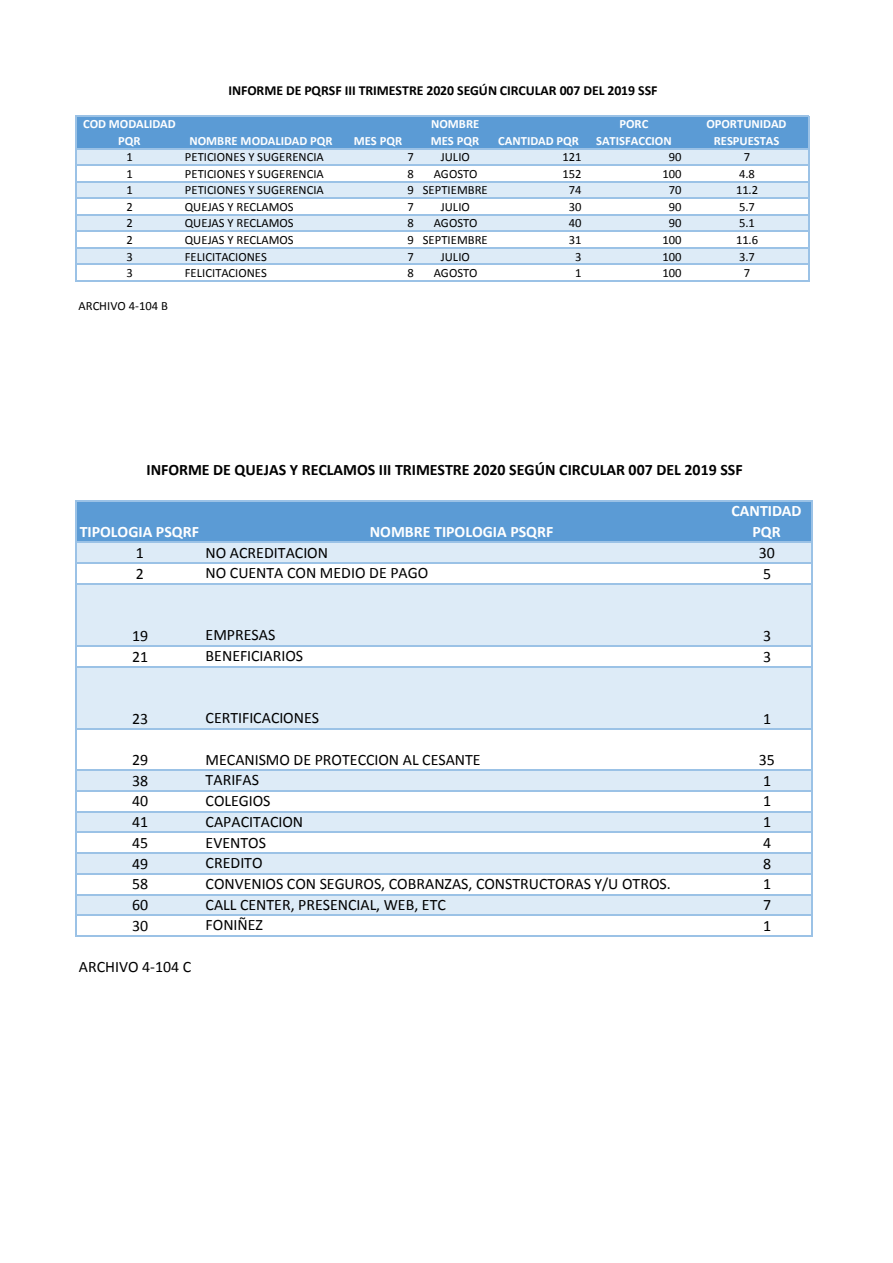
<style>
.page{position:relative;width:893px;height:1263px;background:#fff}
.page>*{position:absolute;margin:0;border:0;box-sizing:border-box;transform-origin:0 0}
.t1{font:15.9px "Calibri";color:#000}
.t2{font:700 15.9px "Calibri";color:#000}
.t3{font:700 15.9px/20.7px "Calibri";color:#fff;text-align:center}
.t4{font:700 13.8px "Calibri";letter-spacing:-.005em;color:#000}
.t5{font:12.6px "Calibri";color:#000}
.t6{font:700 12.6px/16.5px "Calibri";letter-spacing:-.005em;color:#fff;text-align:center}
</style>
<div class="page">
<div style="left:77px;top:115px;width:732px;height:34px;background:#5b9bd5"></div>
<div style="left:77px;top:149px;width:732px;height:17px;background:#ddebf7"></div>
<div style="left:77px;top:182px;width:732px;height:17px;background:#ddebf7"></div>
<div style="left:77px;top:215px;width:732px;height:17px;background:#ddebf7"></div>
<div style="left:77px;top:248px;width:732px;height:17px;background:#ddebf7"></div>
<hr style="left:75px;top:115px;width:1px;height:166px;background:#9bc2e6">
<hr style="left:808px;top:116px;width:1px;height:165px;background:#9bc2e6">
<hr style="left:76px;top:115px;width:733px;height:1px;background:#9bc2e6">
<hr style="left:76px;top:148px;width:733px;height:1px;background:#9bc2e6">
<hr style="left:76px;top:165px;width:733px;height:1px;background:#9bc2e6">
<hr style="left:76px;top:181px;width:733px;height:1px;background:#9bc2e6">
<hr style="left:76px;top:198px;width:733px;height:1px;background:#9bc2e6">
<hr style="left:76px;top:214px;width:733px;height:1px;background:#9bc2e6">
<hr style="left:76px;top:231px;width:733px;height:1px;background:#9bc2e6">
<hr style="left:76px;top:247px;width:733px;height:1px;background:#9bc2e6">
<hr style="left:76px;top:264px;width:733px;height:1px;background:#9bc2e6">
<hr style="left:76px;top:280px;width:733px;height:1px;background:#9bc2e6">
<div style="left:77px;top:501px;width:735px;height:42px;background:#5b9bd5"></div>
<div style="left:77px;top:542px;width:735px;height:21px;background:#ddebf7"></div>
<div style="left:77px;top:584px;width:735px;height:62px;background:#ddebf7"></div>
<div style="left:77px;top:666px;width:735px;height:63px;background:#ddebf7"></div>
<div style="left:77px;top:770px;width:735px;height:21px;background:#ddebf7"></div>
<div style="left:77px;top:811px;width:735px;height:21px;background:#ddebf7"></div>
<div style="left:77px;top:853px;width:735px;height:21px;background:#ddebf7"></div>
<div style="left:77px;top:894px;width:735px;height:21px;background:#ddebf7"></div>
<hr style="left:75px;top:500px;width:2px;height:436px;background:#9bc2e6">
<hr style="left:811px;top:502px;width:2px;height:435px;background:#9bc2e6">
<hr style="left:77px;top:500px;width:736px;height:2px;background:#9bc2e6">
<hr style="left:77px;top:542px;width:736px;height:1px;background:#9bc2e6">
<hr style="left:77px;top:562px;width:736px;height:2px;background:#9bc2e6">
<hr style="left:77px;top:583px;width:736px;height:2px;background:#9bc2e6">
<hr style="left:77px;top:645px;width:736px;height:2px;background:#9bc2e6">
<hr style="left:77px;top:666px;width:736px;height:1px;background:#9bc2e6">
<hr style="left:77px;top:728px;width:736px;height:1px;background:#9bc2e6">
<hr style="left:77px;top:769px;width:736px;height:2px;background:#9bc2e6">
<hr style="left:77px;top:790px;width:736px;height:2px;background:#9bc2e6">
<hr style="left:77px;top:811px;width:736px;height:1px;background:#9bc2e6">
<hr style="left:77px;top:832px;width:736px;height:1px;background:#9bc2e6">
<hr style="left:77px;top:852px;width:736px;height:2px;background:#9bc2e6">
<hr style="left:77px;top:873px;width:736px;height:1px;background:#9bc2e6">
<hr style="left:77px;top:894px;width:736px;height:1px;background:#9bc2e6">
<hr style="left:77px;top:914px;width:736px;height:2px;background:#9bc2e6">
<hr style="left:77px;top:935px;width:736px;height:2px;background:#9bc2e6">
<p class="t6" style="left:83px;top:115px;width:94px">COD MODALIDAD<br>PQR</p>
<p class="t4" style="left:228px;top:81px;width:431px">INFORME DE PQRSF III TRIMESTRE 2020 SEGÚN CIRCULAR 007 DEL 2019 SSF</p>
<p class="t6" style="left:189px;top:132px;width:145px">NOMBRE MODALIDAD PQR</p>
<p class="t6" style="left:354px;top:132px;width:50px">MES PQR</p>
<p class="t6" style="left:431px;top:115px;width:50px;text-align:left">NOMBRE<br>MES PQR</p>
<p class="t6" style="left:498px;top:132px;width:82px">CANTIDAD PQR</p>
<p class="t6" style="left:596px;top:115px;width:77px">PORC<br>SATISFACCION</p>
<p class="t6" style="left:706px;top:115px;width:81px">OPORTUNIDAD<br>RESPUESTAS</p>
<p class="t5" style="left:127px;top:149px;width:8px">1</p>
<p class="t5" style="left:185px;top:149px;width:141px">PETICIONES Y SUGERENCIA</p>
<p class="t5" style="left:408px;top:149px;width:8px">7</p>
<p class="t5" style="left:441px;top:149px;width:31px">JULIO</p>
<p class="t5" style="left:562px;top:149px;width:21px">121</p>
<p class="t5" style="left:669px;top:149px;width:14px">90</p>
<p class="t5" style="left:744px;top:149px;width:8px">7</p>
<p class="t5" style="left:127px;top:166px;width:8px">1</p>
<p class="t5" style="left:185px;top:166px;width:141px">PETICIONES Y SUGERENCIA</p>
<p class="t5" style="left:408px;top:166px;width:8px">8</p>
<p class="t5" style="left:434px;top:166px;width:45px">AGOSTO</p>
<p class="t5" style="left:562px;top:166px;width:21px">152</p>
<p class="t5" style="left:662px;top:166px;width:21px">100</p>
<p class="t5" style="left:739px;top:166px;width:17px">4.8</p>
<p class="t5" style="left:127px;top:182px;width:8px">1</p>
<p class="t5" style="left:185px;top:182px;width:141px">PETICIONES Y SUGERENCIA</p>
<p class="t5" style="left:408px;top:182px;width:82px">9 SEPTIEMBRE</p>
<p class="t5" style="left:569px;top:182px;width:14px">74</p>
<p class="t5" style="left:669px;top:182px;width:14px">70</p>
<p class="t5" style="left:736px;top:182px;width:24px">11.2</p>
<p class="t5" style="left:127px;top:199px;width:8px">2</p>
<p class="t5" style="left:185px;top:199px;width:110px">QUEJAS Y RECLAMOS</p>
<p class="t5" style="left:408px;top:199px;width:8px">7</p>
<p class="t5" style="left:441px;top:199px;width:31px">JULIO</p>
<p class="t5" style="left:569px;top:199px;width:14px">30</p>
<p class="t5" style="left:669px;top:199px;width:14px">90</p>
<p class="t5" style="left:739px;top:199px;width:17px">5.7</p>
<p class="t5" style="left:127px;top:215px;width:8px">2</p>
<p class="t5" style="left:185px;top:215px;width:110px">QUEJAS Y RECLAMOS</p>
<p class="t5" style="left:408px;top:215px;width:8px">8</p>
<p class="t5" style="left:434px;top:215px;width:45px">AGOSTO</p>
<p class="t5" style="left:569px;top:215px;width:14px">40</p>
<p class="t5" style="left:669px;top:215px;width:14px">90</p>
<p class="t5" style="left:739px;top:215px;width:17px">5.1</p>
<p class="t5" style="left:127px;top:232px;width:8px">2</p>
<p class="t5" style="left:185px;top:232px;width:110px">QUEJAS Y RECLAMOS</p>
<p class="t5" style="left:408px;top:232px;width:82px">9 SEPTIEMBRE</p>
<p class="t5" style="left:569px;top:232px;width:14px">31</p>
<p class="t5" style="left:662px;top:232px;width:21px">100</p>
<p class="t5" style="left:736px;top:232px;width:24px">11.6</p>
<p class="t5" style="left:127px;top:248px;width:8px">3</p>
<p class="t5" style="left:185px;top:248px;width:84px">FELICITACIONES</p>
<p class="t5" style="left:408px;top:248px;width:8px">7</p>
<p class="t5" style="left:441px;top:248px;width:31px">JULIO</p>
<p class="t5" style="left:575px;top:248px;width:8px">3</p>
<p class="t5" style="left:662px;top:248px;width:21px">100</p>
<p class="t5" style="left:739px;top:248px;width:17px">3.7</p>
<p class="t5" style="left:127px;top:265px;width:8px">3</p>
<p class="t5" style="left:185px;top:265px;width:84px">FELICITACIONES</p>
<p class="t5" style="left:408px;top:265px;width:8px">8</p>
<p class="t5" style="left:434px;top:265px;width:45px">AGOSTO</p>
<p class="t5" style="left:575px;top:265px;width:8px">1</p>
<p class="t5" style="left:662px;top:265px;width:21px">100</p>
<p class="t5" style="left:744px;top:265px;width:8px">7</p>
<p class="t5" style="left:79px;top:298px;width:91px">ARCHIVO 4-104 B</p>
<p class="t2" style="left:146px;top:458px;width:598px">INFORME DE QUEJAS Y RECLAMOS III TRIMESTRE 2020 SEGÚN CIRCULAR 007 DEL 2019 SSF</p>
<p class="t3" style="left:80px;top:521px;width:121px">TIPOLOGIA PSQRF</p>
<p class="t3" style="left:370px;top:521px;width:185px">NOMBRE TIPOLOGIA PSQRF</p>
<p class="t3" style="left:731px;top:500px;width:72px">CANTIDAD<br>PQR</p>
<p class="t1" style="left:136px;top:543px;width:10px">1</p>
<p class="t1" style="left:206px;top:542px;width:124px">NO ACREDITACION</p>
<p class="t1" style="left:759px;top:543px;width:18px">30</p>
<p class="t1" style="left:136px;top:563px;width:10px">2</p>
<p class="t1" style="left:206px;top:563px;width:224px">NO CUENTA CON MEDIO DE PAGO</p>
<p class="t1" style="left:763px;top:563px;width:10px">5</p>
<p class="t1" style="left:132px;top:625px;width:18px">19</p>
<p class="t1" style="left:206px;top:625px;width:71px">EMPRESAS</p>
<p class="t1" style="left:763px;top:625px;width:10px">3</p>
<p class="t1" style="left:132px;top:646px;width:18px">21</p>
<p class="t1" style="left:206px;top:646px;width:99px">BENEFICIARIOS</p>
<p class="t1" style="left:763px;top:646px;width:10px">3</p>
<p class="t1" style="left:132px;top:708px;width:18px">23</p>
<p class="t1" style="left:206px;top:708px;width:115px">CERTIFICACIONES</p>
<p class="t1" style="left:763px;top:708px;width:10px">1</p>
<p class="t1" style="left:132px;top:750px;width:18px">29</p>
<p class="t1" style="left:206px;top:749px;width:277px">MECANISMO DE PROTECCION AL CESANTE</p>
<p class="t1" style="left:759px;top:750px;width:18px">35</p>
<p class="t1" style="left:132px;top:770px;width:18px">38</p>
<p class="t1" style="left:206px;top:770px;width:55px">TARIFAS</p>
<p class="t1" style="left:763px;top:770px;width:10px">1</p>
<p class="t1" style="left:132px;top:791px;width:18px">40</p>
<p class="t1" style="left:206px;top:791px;width:66px">COLEGIOS</p>
<p class="t1" style="left:763px;top:791px;width:10px">1</p>
<p class="t1" style="left:132px;top:812px;width:18px">41</p>
<p class="t1" style="left:206px;top:812px;width:99px">CAPACITACION</p>
<p class="t1" style="left:763px;top:812px;width:10px">1</p>
<p class="t1" style="left:132px;top:833px;width:18px">45</p>
<p class="t1" style="left:206px;top:832px;width:62px">EVENTOS</p>
<p class="t1" style="left:763px;top:833px;width:10px">4</p>
<p class="t1" style="left:132px;top:853px;width:18px">49</p>
<p class="t1" style="left:206px;top:853px;width:58px">CREDITO</p>
<p class="t1" style="left:763px;top:853px;width:10px">8</p>
<p class="t1" style="left:132px;top:874px;width:18px">58</p>
<p class="t1" style="left:206px;top:874px;width:467px">CONVENIOS CON SEGUROS, COBRANZAS, CONSTRUCTORAS Y/U OTROS.</p>
<p class="t1" style="left:763px;top:874px;width:10px">1</p>
<p class="t1" style="left:132px;top:895px;width:18px">60</p>
<p class="t1" style="left:206px;top:894px;width:242px">CALL CENTER, PRESENCIAL, WEB, ETC</p>
<p class="t1" style="left:763px;top:895px;width:10px">7</p>
<p class="t1" style="left:132px;top:915px;width:18px">30</p>
<p class="t1" style="left:206px;top:915px;width:59px">FONIÑEZ</p>
<p class="t1" style="left:763px;top:915px;width:10px">1</p>
<p class="t1" style="left:79px;top:957px;width:114px">ARCHIVO 4-104 C</p>
</div>
